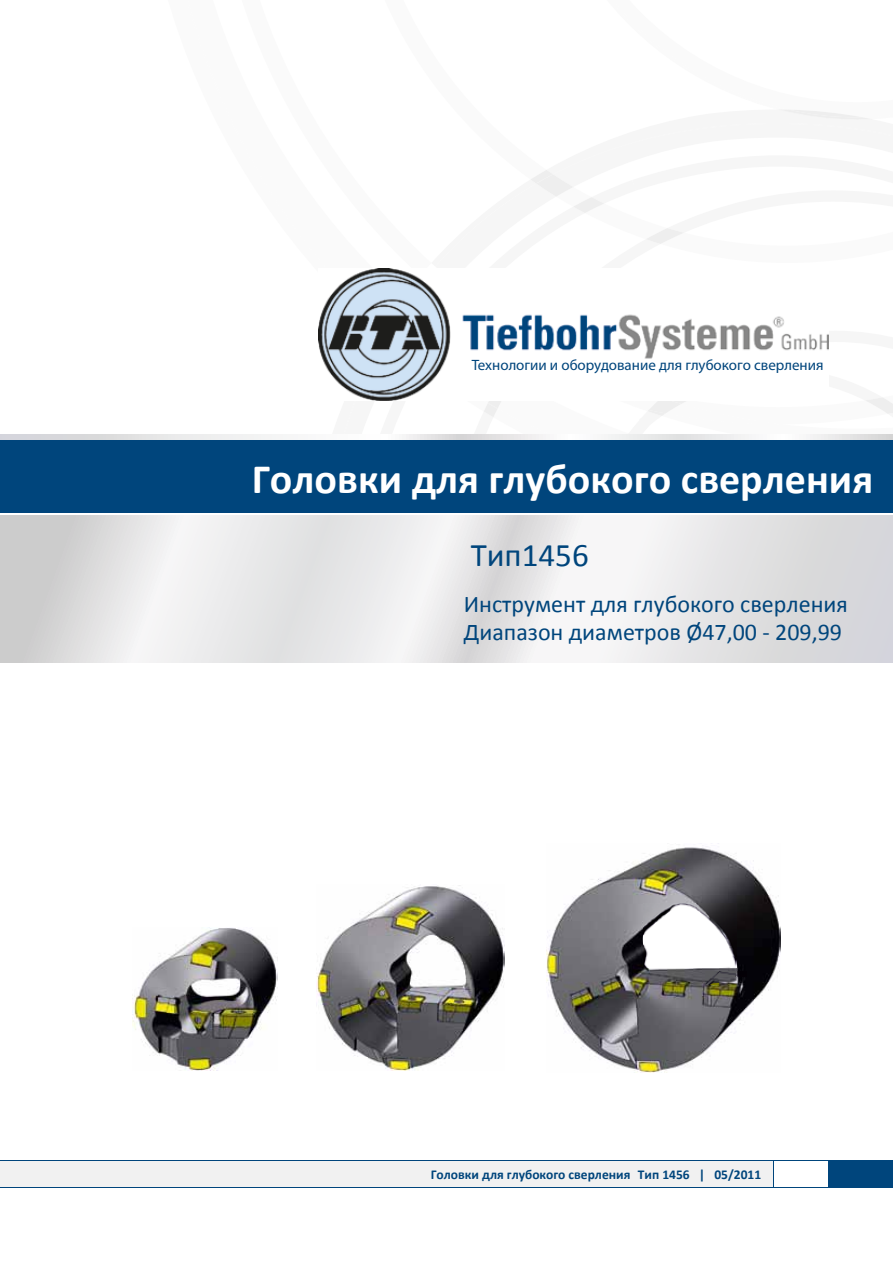
<style>
.page{position:relative;width:893px;height:1263px;background:#fff}
.page>*{position:absolute;margin:0;border:0;box-sizing:border-box;transform-origin:0 0}
.t1{font:700 42px "Calibri";color:#fff}
.t2{font:33px "Calibri";color:#00457c}
.t3{font:24px/27.6px "Calibri";color:#00457c}
.t4{font:15px "Myriad Pro";color:#00457c}
.t5{font:700 13.5px "Calibri";color:#00457c}
</style>
<div class="page">
<svg style="left:646px;top:228px;width:38px;height:16px"></svg>
<svg style="left:531px;top:109px;width:341px;height:104px"></svg>
<svg style="left:463px;top:397px;width:430px;height:38px"></svg>
<div style="left:828px;top:1161px;width:65px;height:26px;background:#00457c"></div>
<div style="left:0;top:439px;width:893px;height:74px;background:#00457c"></div>
<div style="left:0;top:1161px;width:773px;height:26px;background:#f1f1f1"></div>
<hr style="left:0;top:1160px;width:893px;height:1px;background:#00457c">
<hr style="left:0;top:1187px;width:893px;height:1px;background:#00457c">
<svg style="left:773px;top:1161px;width:1px;height:26px"></svg>
<svg style="left:0;top:515px;width:893px;height:147px"></svg>
<svg style="left:0;top:435px;width:893px;height:4px"></svg>
<img style="left:317px;top:885px;width:188px;height:186px">
<img style="left:132px;top:927px;width:146px;height:144px">
<img style="left:546px;top:846px;width:234px;height:226px">
<img style="left:718px;top:972px;width:28px;height:4px">
<svg style="left:705px;top:972px;width:13px;height:13px"></svg>
<img style="left:644px;top:904px;width:93px;height:63px">
<img style="left:318px;top:268px;width:511px;height:132px">
<div style="left:464px;top:361px;width:300px;height:23px;background:#fff"></div>
<p class="t4" style="left:472px;top:356px;width:353px">Технологии и оборудование для глубокого сверления</p>
<p class="t1" style="left:252px;top:452px;width:623px">Головки для глубокого сверления</p>
<p class="t2" style="left:471px;top:534px;width:120px">Тип1456</p>
<p class="t3" style="left:464px;top:591px;width:385px">Инструмент для глубокого сверления<br>Диапазон диаметров Ø47,00 - 209,99</p>
<p class="t5" style="left:431px;top:1166px;width:332px">Головки для глубокого сверления Тип 1456 | 05/2011</p>
</div>
